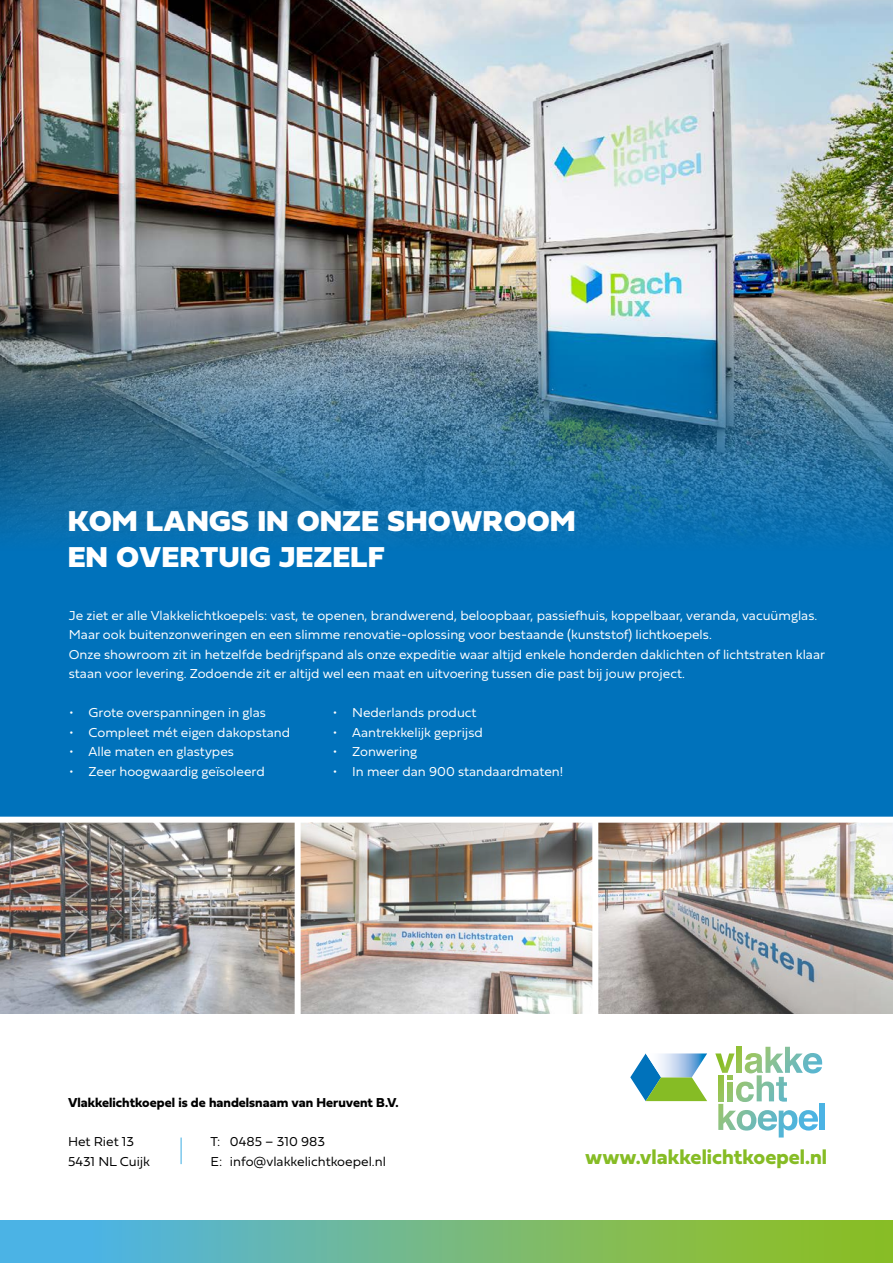
<style>
.page{position:relative;width:893px;height:1263px;background:#fff}
.page>*{position:absolute;margin:0;border:0;box-sizing:border-box;transform-origin:0 0}
.t1{font:30px/36px "Fieldwork Hum Black";letter-spacing:.02em;color:#fff}
.t2{font:700 21.3px "Fieldwork Hum";color:#86bc25}
.t3{font:13.5px/19.5px "Fieldwork Hum Light";color:#fff}
.t4{font:13.5px/19.5px "Fieldwork Hum Light";color:#000}
.t5{font:700 13.5px "Fieldwork Hum";color:#000}
</style>
<div class="page">
<div style="left:0;top:345px;width:893px;height:474px;background:#0072bb"></div>
<img style="left:0;top:0;width:893px;height:308px">
<img style="left:0;top:308px;width:893px;height:231px">
<img style="left:0;top:1220px;width:893px;height:43px">
<svg style="left:181px;top:1137px;width:1px;height:27px"></svg>
<svg style="left:630px;top:1053px;width:77px;height:48px"></svg>
<img style="left:822px;top:1104px;width:3px;height:26px">
<svg style="left:715px;top:1047px;width:107px;height:90px"></svg>
<img style="left:745px;top:1053px;width:18px;height:20px">
<img style="left:785px;top:1047px;width:18px;height:26px">
<img style="left:765px;top:1047px;width:18px;height:26px">
<img style="left:737px;top:1047px;width:5px;height:26px">
<img style="left:721px;top:1053px;width:14px;height:20px">
<img style="left:0;top:823px;width:295px;height:191px">
<img style="left:598px;top:823px;width:295px;height:191px">
<img style="left:301px;top:823px;width:291px;height:191px">
<div style="left:0;top:817px;width:893px;height:6px;background:#fff"></div>
<h1 class="t1" style="left:68px;top:500px;width:509px">KOM LANGS IN ONZE SHOWROOM<br>EN OVERTUIG JEZELF</h1>
<p class="t3" style="left:69px;top:605px;width:758px">Je ziet er alle Vlakkelichtkoepels: vast, te openen, brandwerend, beloopbaar, passiefhuis, koppelbaar, veranda, vacuümglas.<br>Maar ook buitenzonweringen en een slimme renovatie-oplossing voor bestaande (kunststof) lichtkoepels.<br>Onze showroom zit in hetzelfde bedrijfspand als onze expeditie waar altijd enkele honderden daklichten of lichtstraten klaar staan voor levering. Zodoende zit er altijd wel een maat en uitvoering tussen die past bij jouw project.</p>
<p class="t3" style="left:69px;top:702px;width:198px">• Grote overspanningen in glas</p>
<p class="t3" style="left:69px;top:722px;width:223px">• Compleet mét eigen dakopstand</p>
<p class="t3" style="left:69px;top:741px;width:166px">• Alle maten en glastypes</p>
<p class="t3" style="left:69px;top:761px;width:197px">• Zeer hoogwaardig geïsoleerd</p>
<p class="t3" style="left:333px;top:702px;width:145px">• Nederlands product</p>
<p class="t3" style="left:333px;top:722px;width:152px">• Aantrekkelijk geprijsd</p>
<p class="t3" style="left:333px;top:741px;width:86px">• Zonwering</p>
<p class="t3" style="left:333px;top:761px;width:232px">• In meer dan 900 standaardmaten!</p>
<p class="t5" style="left:68px;top:1092px;width:332px">Vlakkelichtkoepel is de handelsnaam van Heruvent B.V.</p>
<p class="t4" style="left:68px;top:1131px;width:83px">Het Riet 13<br>5431 NL Cuijk</p>
<p class="t4" style="left:210px;top:1131px;width:177px">T: 0485 – 310 983<br>E: info@vlakkelichtkoepel.nl</p>
<h2 class="t2" style="left:585px;top:1140px;width:243px">www.vlakkelichtkoepel.nl</h2>
</div>
